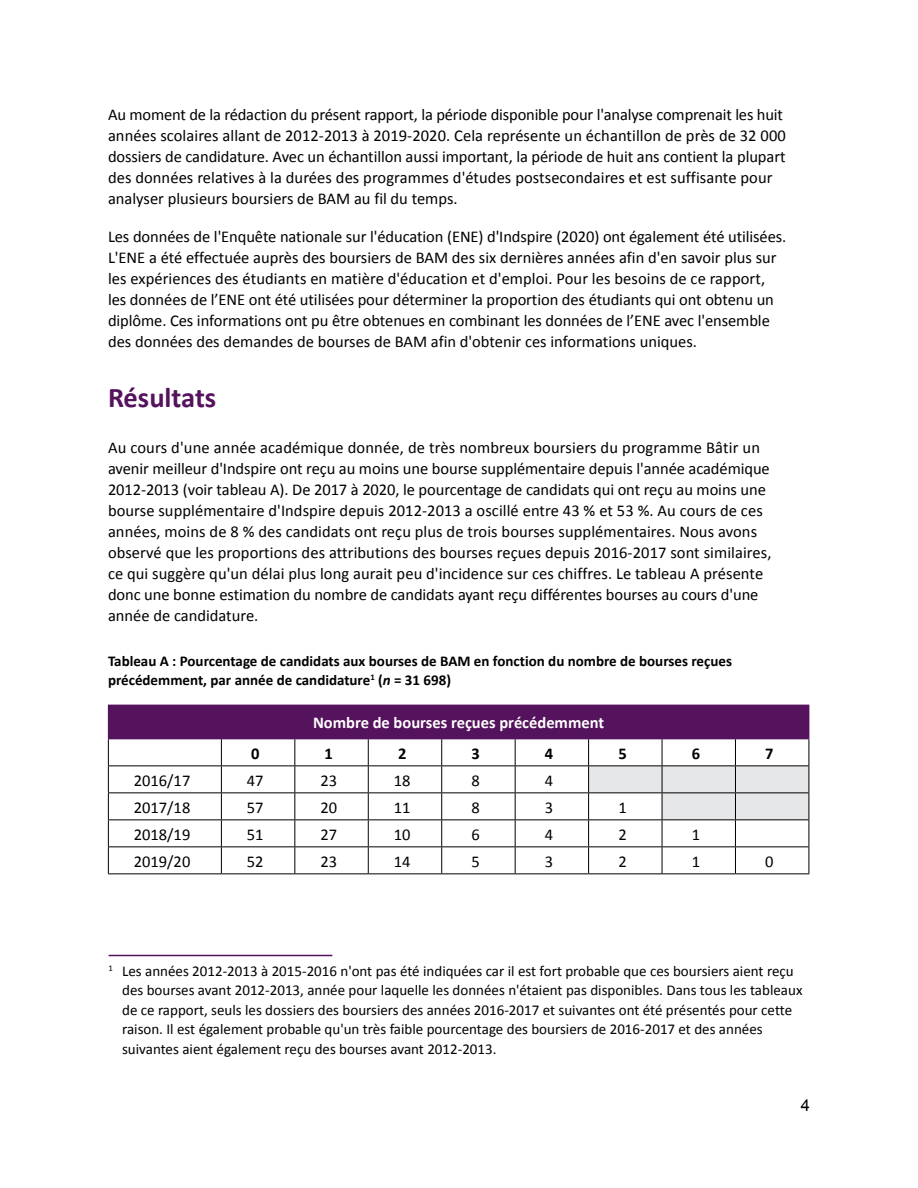
<style>
.page{position:relative;width:918px;height:1188px;background:#fff}
.page>*{position:absolute;margin:0;border:0;box-sizing:border-box;transform-origin:0 0}
.t1{font:700 28.5px "Calibri";color:#55135d}
.t2{font:16.5px/21px "Calibri";letter-spacing:-.005em;color:#000}
.t3{font:700 16.5px "Calibri";color:#fff}
.t4{font:700 16.5px "Calibri";color:#000}
.t5{font:16.5px "Arial";color:#000}
.t6{font:15px/19.5px "Calibri";color:#000}
.t7{font:700 15px/19.5px "Calibri";color:#000}
.s1{font-style:italic}
</style>
<div class="page">
<div style="left:108px;top:705px;width:701px;height:34px;background:#55135d"></div>
<hr style="left:108px;top:765px;width:113px;height:1px;background:#000">
<hr style="left:221px;top:765px;width:74px;height:1px;background:#000">
<hr style="left:295px;top:765px;width:73px;height:1px;background:#000">
<hr style="left:368px;top:765px;width:74px;height:1px;background:#000">
<hr style="left:442px;top:765px;width:73px;height:1px;background:#000">
<hr style="left:515px;top:765px;width:74px;height:1px;background:#000">
<hr style="left:108px;top:792px;width:113px;height:1px;background:#000">
<hr style="left:221px;top:792px;width:74px;height:1px;background:#000">
<hr style="left:295px;top:792px;width:73px;height:1px;background:#000">
<hr style="left:368px;top:792px;width:74px;height:1px;background:#000">
<hr style="left:442px;top:792px;width:73px;height:1px;background:#000">
<hr style="left:515px;top:792px;width:74px;height:1px;background:#000">
<hr style="left:108px;top:819px;width:113px;height:1px;background:#000">
<hr style="left:221px;top:819px;width:74px;height:1px;background:#000">
<hr style="left:295px;top:819px;width:73px;height:1px;background:#000">
<hr style="left:368px;top:819px;width:74px;height:1px;background:#000">
<hr style="left:442px;top:819px;width:73px;height:1px;background:#000">
<hr style="left:515px;top:819px;width:74px;height:1px;background:#000">
<hr style="left:108px;top:846px;width:113px;height:1px;background:#000">
<svg style="left:108px;top:739px;width:1px;height:134px"></svg>
<hr style="left:221px;top:846px;width:74px;height:1px;background:#000">
<svg style="left:221px;top:739px;width:1px;height:134px"></svg>
<hr style="left:295px;top:846px;width:73px;height:1px;background:#000">
<svg style="left:294px;top:739px;width:1px;height:134px"></svg>
<hr style="left:368px;top:846px;width:74px;height:1px;background:#000">
<svg style="left:368px;top:739px;width:1px;height:134px"></svg>
<hr style="left:442px;top:846px;width:73px;height:1px;background:#000">
<svg style="left:441px;top:739px;width:1px;height:134px"></svg>
<hr style="left:515px;top:846px;width:74px;height:1px;background:#000">
<svg style="left:515px;top:739px;width:1px;height:134px"></svg>
<svg style="left:588px;top:739px;width:222px;height:134px"></svg>
<hr style="left:108px;top:873px;width:113px;height:1px;background:#000">
<hr style="left:221px;top:873px;width:74px;height:1px;background:#000">
<hr style="left:295px;top:873px;width:73px;height:1px;background:#000">
<hr style="left:368px;top:873px;width:74px;height:1px;background:#000">
<hr style="left:442px;top:873px;width:73px;height:1px;background:#000">
<hr style="left:515px;top:873px;width:74px;height:1px;background:#000">
<hr style="left:589px;top:873px;width:73px;height:1px;background:#000">
<hr style="left:662px;top:873px;width:73px;height:1px;background:#000">
<hr style="left:735px;top:873px;width:74px;height:1px;background:#000">
<hr style="left:809px;top:705px;width:1px;height:33px;background:#55135d">
<hr style="left:109px;top:955px;width:223px;height:1px;background:#54125c">
<p class="t2" style="left:108px;top:104px;width:679px">Au moment de la rédaction du présent rapport, la période disponible pour l'analyse comprenait les huit années scolaires allant de 2012-2013 à 2019-2020. Cela représente un échantillon de près de 32 000 dossiers de candidature. Avec un échantillon aussi important, la période de huit ans contient la plupart des données relatives à la durées des programmes d'études postsecondaires et est suffisante pour analyser plusieurs boursiers de BAM au fil du temps.</p>
<p class="t2" style="left:108px;top:225px;width:680px">Les données de l'Enquête nationale sur l'éducation (ENE) d'Indspire (2020) ont également été utilisées.<br>L'ENE a été effectuée auprès des boursiers de BAM des six dernières années afin d'en savoir plus sur les expériences des étudiants en matière d'éducation et d'emploi. Pour les besoins de ce rapport, les données de l’ENE ont été utilisées pour déterminer la proportion des étudiants qui ont obtenu un diplôme. Ces informations ont pu être obtenues en combinant les données de l’ENE avec l'ensemble des données des demandes de bourses de BAM afin d'obtenir ces informations uniques.</p>
<h1 class="t1" style="left:108px;top:377px;width:110px">Résultats</h1>
<p class="t2" style="left:108px;top:437px;width:665px">Au cours d'une année académique donnée, de très nombreux boursiers du programme Bâtir un avenir meilleur d'Indspire ont reçu au moins une bourse supplémentaire depuis l'année académique 2012-2013 (voir tableau A). De 2017 à 2020, le pourcentage de candidats qui ont reçu au moins une bourse supplémentaire d'Indspire depuis 2012-2013 a oscillé entre 43 % et 53 %. Au cours de ces années, moins de 8 % des candidats ont reçu plus de trois bourses supplémentaires. Nous avons observé que les proportions des attributions des bourses reçues depuis 2016-2017 sont similaires, ce qui suggère qu'un délai plus long aurait peu d'incidence sur ces chiffres. Le tableau A présente donc une bonne estimation du nombre de candidats ayant reçu différentes bourses au cours d'une année de candidature.</p>
<p class="t7" style="left:108px;top:650px;width:625px">Tableau A : Pourcentage de candidats aux bourses de BAM en fonction du nombre de bourses reçues précédemment, par année de candidature<sup>1</sup> (<span class="s1">n</span> = 31 698)</p>
<p class="t3" style="left:313px;top:711px;width:293px">Nombre de bourses reçues précédemment</p>
<p class="t4" style="left:251px;top:741px;width:10px">0</p>
<p class="t4" style="left:325px;top:741px;width:10px">1</p>
<p class="t4" style="left:398px;top:741px;width:10px">2</p>
<p class="t4" style="left:471px;top:741px;width:10px">3</p>
<p class="t4" style="left:545px;top:741px;width:10px">4</p>
<p class="t4" style="left:618px;top:741px;width:10px">5</p>
<p class="t4" style="left:692px;top:741px;width:10px">6</p>
<p class="t4" style="left:765px;top:741px;width:10px">7</p>
<p class="t2" style="left:134px;top:769px;width:58px">2016/17</p>
<p class="t2" style="left:247px;top:769px;width:18px">47</p>
<p class="t2" style="left:320px;top:769px;width:18px">23</p>
<p class="t2" style="left:394px;top:769px;width:18px">18</p>
<p class="t2" style="left:471px;top:769px;width:10px">8</p>
<p class="t2" style="left:545px;top:769px;width:10px">4</p>
<p class="t2" style="left:134px;top:796px;width:58px">2017/18</p>
<p class="t2" style="left:247px;top:796px;width:18px">57</p>
<p class="t2" style="left:320px;top:796px;width:18px">20</p>
<p class="t2" style="left:394px;top:796px;width:18px">11</p>
<p class="t2" style="left:471px;top:796px;width:10px">8</p>
<p class="t2" style="left:545px;top:796px;width:10px">3</p>
<p class="t2" style="left:618px;top:796px;width:10px">1</p>
<p class="t2" style="left:134px;top:823px;width:58px">2018/19</p>
<p class="t2" style="left:247px;top:823px;width:18px">51</p>
<p class="t2" style="left:320px;top:823px;width:18px">27</p>
<p class="t2" style="left:394px;top:823px;width:18px">10</p>
<p class="t2" style="left:471px;top:823px;width:10px">6</p>
<p class="t2" style="left:545px;top:823px;width:10px">4</p>
<p class="t2" style="left:618px;top:823px;width:10px">2</p>
<p class="t2" style="left:692px;top:823px;width:10px">1</p>
<p class="t2" style="left:134px;top:850px;width:58px">2019/20</p>
<p class="t2" style="left:247px;top:850px;width:18px">52</p>
<p class="t2" style="left:320px;top:850px;width:18px">23</p>
<p class="t2" style="left:394px;top:850px;width:18px">14</p>
<p class="t2" style="left:471px;top:850px;width:10px">5</p>
<p class="t2" style="left:545px;top:850px;width:10px">3</p>
<p class="t2" style="left:618px;top:850px;width:10px">2</p>
<p class="t2" style="left:692px;top:850px;width:10px">1</p>
<p class="t2" style="left:765px;top:850px;width:10px">0</p>
<p class="t6" style="left:122px;top:960px;width:682px;text-indent:-14px"><sup>1</sup> Les années 2012-2013 à 2015-2016 n'ont pas été indiquées car il est fort probable que ces boursiers aient reçu des bourses avant 2012-2013, année pour laquelle les données n'étaient pas disponibles. Dans tous les tableaux de ce rapport, seuls les dossiers des boursiers des années 2016-2017 et suivantes ont été présentés pour cette raison. Il est également probable qu'un très faible pourcentage des boursiers de 2016-2017 et des années suivantes aient également reçu des bourses avant 2012-2013.</p>
<p class="t5" style="left:801px;top:1094px;width:11px">4</p>
</div>
